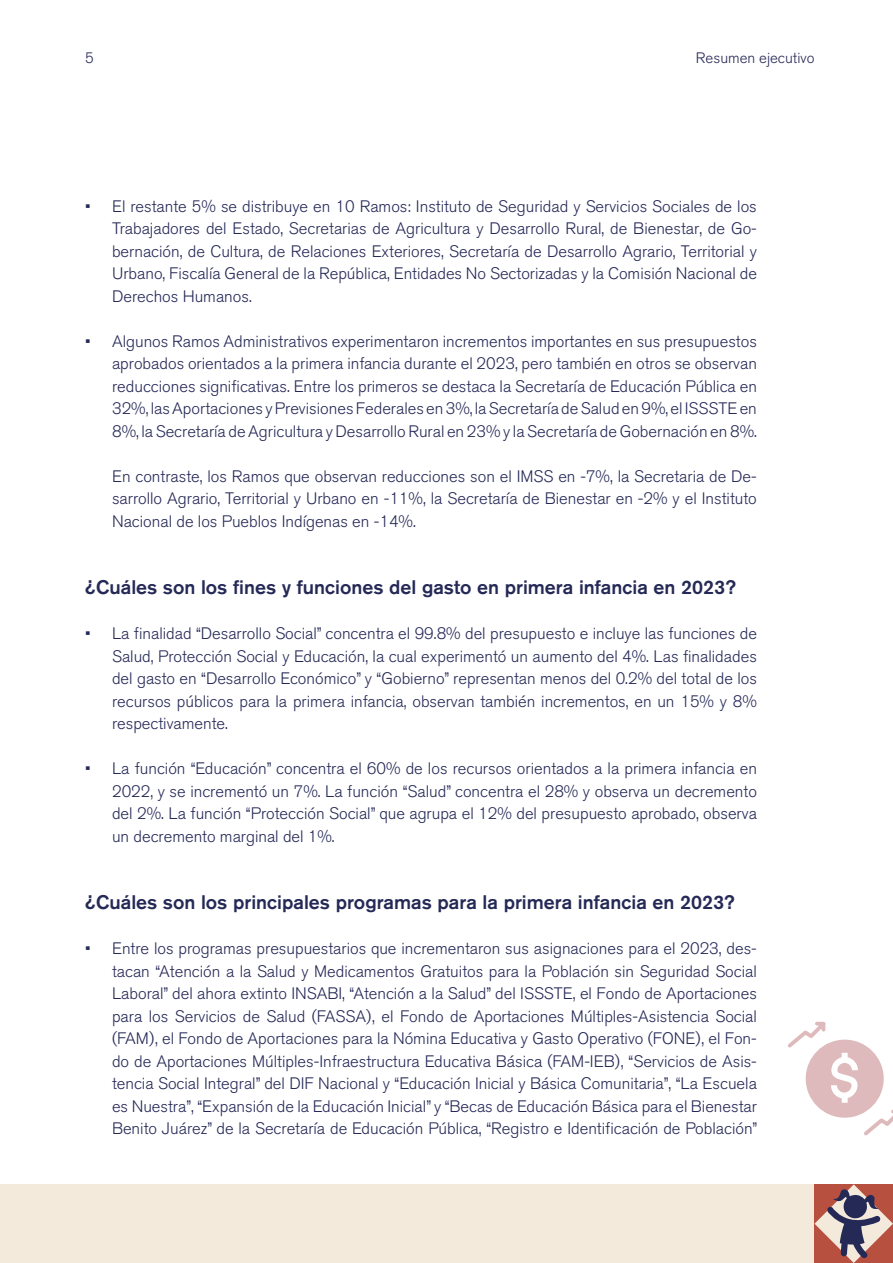
<style>
.page{position:relative;width:893px;height:1263px;background:#fff}
.page>*{position:absolute;margin:0;border:0;box-sizing:border-box;transform-origin:0 0}
.Cuerpo_de_texto{font:500 19.5px "Akzidenz Grotesk BQ";color:#252956}
.t1{font:300 16.5px/22.5px "Akzidenz Grotesk BQ";color:#252956;text-align:justify}
.t2{font:300 15px "Akzidenz Grotesk BQ";color:#252956}
</style>
<div class="page">
<div style="left:0;top:1184px;width:893px;height:79px;background:#f4eadc"></div>
<svg style="left:814px;top:1184px;width:79px;height:79px"></svg>
<svg style="left:788px;top:1021px;width:105px;height:115px"></svg>
<p class="t2" style="left:85px;top:49px;width:10px">5</p>
<p class="t2" style="left:696px;top:50px;width:120px">Resumen ejecutivo</p>
<p class="t1" style="left:112px;top:195px;width:646px;text-indent:-27px">• El restante 5% se distribuye en 10 Ramos: Instituto de Seguridad y Servicios Sociales de los Trabajadores del Estado, Secretarias de Agricultura y Desarrollo Rural, de Bienestar, de Go&shy;bernación, de Cultura, de Relaciones Exteriores, Secretaría de Desarrollo Agrario, Territorial y Urbano, Fiscalía General de la República, Entidades No Sectorizadas y la Comisión Nacional de Derechos Humanos.</p>
<p class="t1" style="left:112px;top:330px;width:646px;text-indent:-27px">• Algunos Ramos Administrativos experimentaron incrementos importantes en sus presupuestos aprobados orientados a la primera infancia durante el 2023, pero también en otros se observan reducciones significativas. Entre los primeros se destaca la Secretaría de Educación Pública en 32%, las Aportaciones y Previsiones Federales en 3%, la Secretaría de Salud en 9%, el ISSSTE en 8%, la Secretaría de Agricultura y Desarrollo Rural en 23% y la Secretaría de Gobernación en 8%.</p>
<p class="t1" style="left:112px;top:465px;width:646px">En contraste, los Ramos que observan reducciones son el IMSS en -7%, la Secretaria de De&shy;sarrollo Agrario, Territorial y Urbano en -11%, la Secretaría de Bienestar en -2% y el Instituto Nacional de los Pueblos Indígenas en -14%.</p>
<p class="Cuerpo_de_texto" style="left:85px;top:575px;width:652px">¿Cuáles son los fines y funciones del gasto en primera infancia en 2023?</p>
<p class="t1" style="left:112px;top:622px;width:646px;text-indent:-27px">• La finalidad “Desarrollo Social” concentra el 99.8% del presupuesto e incluye las funciones de Salud, Protección Social y Educación, la cual experimentó un aumento del 4%. Las finalidades del gasto en “Desarrollo Económico” y “Gobierno” representan menos del 0.2% del total de los recursos públicos para la primera infancia, observan también incrementos, en un 15% y 8% respectivamente.</p>
<p class="t1" style="left:112px;top:757px;width:646px;text-indent:-27px">• La función “Educación” concentra el 60% de los recursos orientados a la primera infancia en 2022, y se incrementó un 7%. La función “Salud” concentra el 28% y observa un decremento del 2%. La función “Protección Social” que agrupa el 12% del presupuesto aprobado, observa un decremento marginal del 1%.</p>
<p class="Cuerpo_de_texto" style="left:85px;top:890px;width:651px">¿Cuáles son los principales programas para la primera infancia en 2023?</p>
<p class="t1" style="left:112px;top:937px;width:647px;text-indent:-27px">• Entre los programas presupuestarios que incrementaron sus asignaciones para el 2023, des&shy;tacan “Atención a la Salud y Medicamentos Gratuitos para la Población sin Seguridad Social Laboral” del ahora extinto INSABI, “Atención a la Salud” del ISSSTE, el Fondo de Aportaciones para los Servicios de Salud (FASSA), el Fondo de Aportaciones Múltiples-Asistencia Social (FAM), el Fondo de Aportaciones para la Nómina Educativa y Gasto Operativo (FONE), el Fon&shy;do de Aportaciones Múltiples-Infraestructura Educativa Básica (FAM-IEB), “Servicios de Asis&shy;tencia Social Integral” del DIF Nacional y “Educación Inicial y Básica Comunitaria”, “La Escuela es Nuestra”, “Expansión de la Educación Inicial” y “Becas de Educación Básica para el Bienestar Benito Juárez” de la Secretaría de Educación Pública, “Registro e Identificación de Población”</p>
</div>
